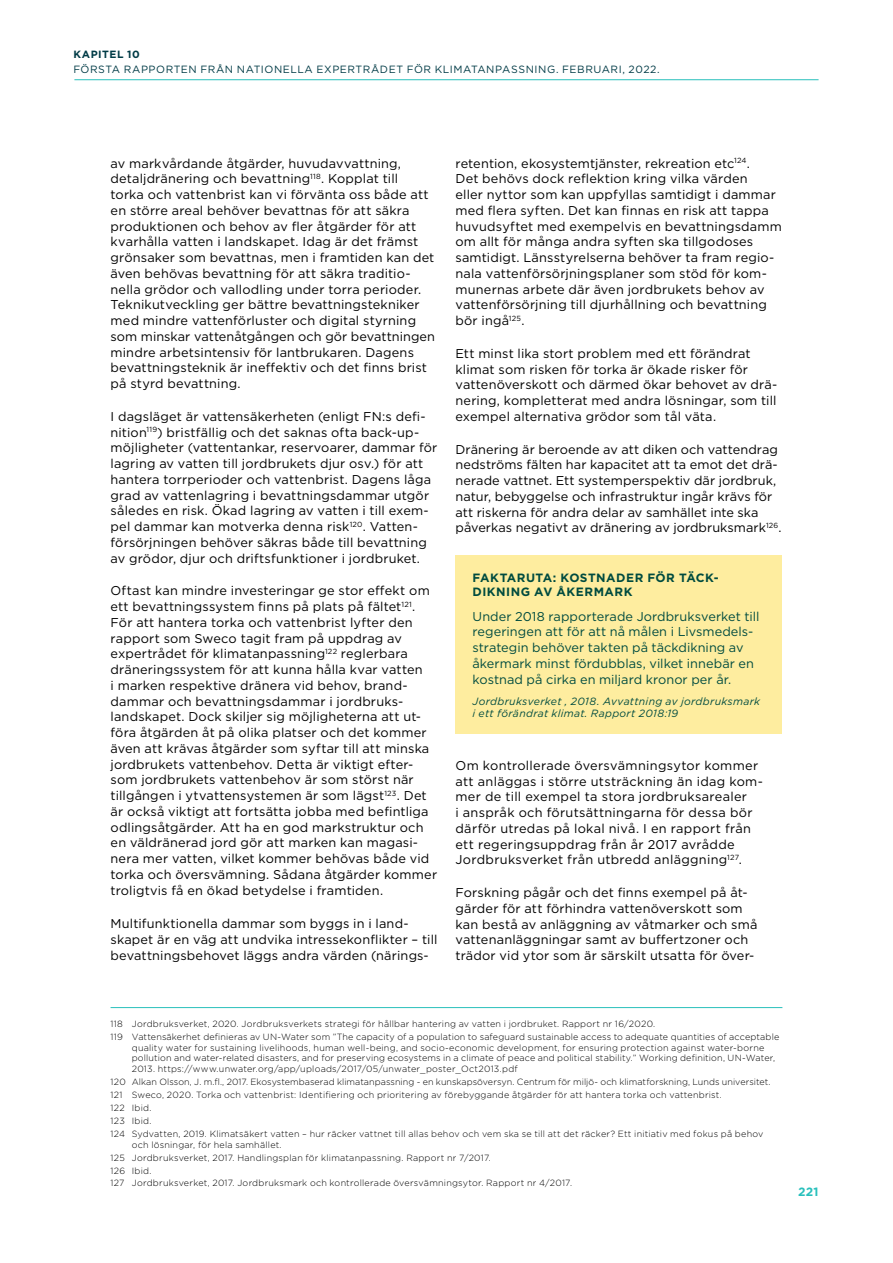
<style>
.page{position:relative;width:893px;height:1263px;background:#fff}
.page>*{position:absolute;margin:0;border:0;box-sizing:border-box;transform-origin:0 0}
.t1{font:12.75px/15.8px "Gotham";letter-spacing:.015em;color:#000}
.t2{font:12.75px/15.8px "Gotham";letter-spacing:.005em;color:#004b3f}
.t3{font:700 12px/14.4px "Gotham";letter-spacing:.04em;color:#004b3f}
.t4{font:700 12px "Gotham";color:#29c0bc}
.t5{font:italic 10.5px/12.6px "Gotham";letter-spacing:.03em;color:#004b3f}
.t6{font:10.5px "Gotham";letter-spacing:.05em;color:#003b46}
.t7{font:700 10.5px "Gotham";letter-spacing:.05em;color:#003b46}
.t8{font:300 9px/12.9px "Gotham";letter-spacing:.02em;color:#000}
</style>
<div class="page">
<hr style="left:74px;top:79px;width:745px;height:1px;background:#29c0bc">
<hr style="left:111px;top:1007px;width:671px;height:1px;background:#29c0bc">
<div style="left:455px;top:555px;width:327px;height:179px;background:#feed9f"></div>
<p class="t7" style="left:73px;top:47px;width:68px">KAPITEL 10</p>
<p class="t6" style="left:73px;top:63px;width:588px">FÖRSTA RAPPORTEN FRÅN NATIONELLA EXPERTRÅDET FÖR KLIMATANPASSNING. FEBRUARI, 2022.</p>
<p class="t1" style="left:111px;top:155px;width:326px">av markvårdande åtgärder, huvudavvattning, detaljdränering och bevattning<sup>118</sup>. Kopplat till<br>torka och vattenbrist kan vi förvänta oss både att en större areal behöver bevattnas för att säkra produktionen och behov av fler åtgärder för att kvarhålla vatten i landskapet. Idag är det främst grönsaker som bevattnas, men i framtiden kan det även behövas bevattning för att säkra traditio&shy;nella grödor och vallodling under torra perioder.<br>Teknikutveckling ger bättre bevattningstekniker med mindre vattenförluster och digital styrning som minskar vattenåtgången och gör bevattningen mindre arbetsintensiv för lantbrukaren. Dagens bevattningsteknik är ineffektiv och det finns brist på styrd bevattning.</p>
<p class="t1" style="left:111px;top:408px;width:328px">I dagsläget är vattensäkerheten (enligt FN:s defi&shy;nition<sup>119</sup>) bristfällig och det saknas ofta back-up-- möjligheter (vattentankar, reservoarer, dammar för lagring av vatten till jordbrukets djur osv.) för att hantera torrperioder och vattenbrist. Dagens låga grad av vattenlagring i bevattningsdammar utgör således en risk. Ökad lagring av vatten i till exem&shy;pel dammar kan motverka denna risk<sup>120</sup>. Vatten&shy;försörjningen behöver säkras både till bevattning av grödor, djur och driftsfunktioner i jordbruket.</p>
<p class="t1" style="left:111px;top:583px;width:328px">Oftast kan mindre investeringar ge stor effekt om ett bevattningssystem finns på plats på fältet<sup>121</sup>.<br>För att hantera torka och vattenbrist lyfter den rapport som Sweco tagit fram på uppdrag av expertrådet för klimatanpassning<sup>122</sup> reglerbara dräneringssystem för att kunna hålla kvar vatten<br>i marken respektive dränera vid behov, brand&shy;dammar och bevattningsdammar i jordbruks&shy;landskapet. Dock skiljer sig möjligheterna att ut&shy;föra åtgärden åt på olika platser och det kommer även att krävas åtgärder som syftar till att minska jordbrukets vattenbehov. Detta är viktigt efter&shy;som jordbrukets vattenbehov är som störst när tillgången i ytvattensystemen är som lägst<sup>123</sup>. Det är också viktigt att fortsätta jobba med befintliga odlingsåtgärder. Att ha en god markstruktur och en väldränerad jord gör att marken kan magasi&shy;nera mer vatten, vilket kommer behövas både vid torka och översvämning. Sådana åtgärder kommer troligtvis få en ökad betydelse i framtiden.</p>
<p class="t1" style="left:111px;top:915px;width:328px">Multifunktionella dammar som byggs in i land&shy;skapet är en väg att undvika intressekonflikter – till bevattningsbehovet läggs andra värden (närings-</p>
<p class="t1" style="left:455px;top:155px;width:328px">retention, ekosystemtjänster, rekreation etc<sup>124</sup>.<br>Det behövs dock reflektion kring vilka värden<br>eller nyttor som kan uppfyllas samtidigt i dammar med flera syften. Det kan finnas en risk att tappa huvudsyftet med exempelvis en bevattningsdamm om allt för många andra syften ska tillgodoses samtidigt. Länsstyrelserna behöver ta fram regio&shy;nala vattenförsörjningsplaner som stöd för kom&shy;munernas arbete där även jordbrukets behov av vattenförsörjning till djurhållning och bevattning bör ingå<sup>125</sup>.</p>
<p class="t1" style="left:455px;top:345px;width:323px">Ett minst lika stort problem med ett förändrat klimat som risken för torka är ökade risker för vattenöverskott och därmed ökar behovet av drä&shy;nering, kompletterat med andra lösningar, som till exempel alternativa grödor som tål väta.</p>
<p class="t1" style="left:455px;top:441px;width:328px">Dränering är beroende av att diken och vattendrag nedströms fälten har kapacitet att ta emot det drä&shy;nerade vattnet. Ett systemperspektiv där jordbruk, natur, bebyggelse och infrastruktur ingår krävs för att riskerna för andra delar av samhället inte ska påverkas negativt av dränering av jordbruksmark<sup>126</sup>.</p>
<p class="t3" style="left:472px;top:570px;width:248px">FAKTARUTA: KOSTNADER FÖR TÄCK-<br>DIKNING AV ÅKERMARK</p>
<p class="t2" style="left:472px;top:608px;width:288px">Under 2018 rapporterade Jordbruksverket till regeringen att för att nå målen i Livsmedels&shy;strategin behöver takten på täckdikning av åkermark minst fördubblas, vilket innebär en kostnad på cirka en miljard kronor per år.</p>
<p class="t5" style="left:472px;top:694px;width:289px">Jordbruksverket , 2018. Avvattning av jordbruksmark i ett förändrat klimat. Rapport 2018:19</p>
<p class="t1" style="left:455px;top:757px;width:309px">Om kontrollerade översvämningsytor kommer att anläggas i större utsträckning än idag kom&shy;mer de till exempel ta stora jordbruksarealer<br>i anspråk och förutsättningarna för dessa bör därför utredas på lokal nivå. I en rapport från ett regeringsuppdrag från år 2017 avrådde Jordbruksverket från utbredd anläggning<sup>127</sup>.</p>
<p class="t1" style="left:455px;top:884px;width:303px">Forskning pågår och det finns exempel på åt&shy;gärder för att förhindra vattenöverskott som kan bestå av anläggning av våtmarker och små vattenanläggningar samt av buffertzoner och trädor vid ytor som är särskilt utsatta för över-</p>
<p class="t8" style="left:111px;top:1017px;width:670px">118 Jordbruksverket, 2020. Jordbruksverkets strategi för hållbar hantering av vatten i jordbruket. Rapport nr 16/2020.<br>119 Vattensäkerhet definieras av UN-Water som ”The capacity of a population to safeguard sustainable access to adequate quantities of acceptable</p>
<p class="t8" style="left:132px;top:1042px;width:645px;line-height:10.8px">quality water for sustaining livelihoods, human well-being, and socio-economic development, for ensuring protection against water-borne pollution and water-related disasters, and for preserving ecosystems in a climate of peace and political stability.” Working definition, UN-Water,<br>2013. https://www.unwater.org/app/uploads/2017/05/unwater_poster_Oct2013.pdf</p>
<p class="t8" style="left:111px;top:1075px;width:661px">120 Alkan Olsson, J. m.fl., 2017. Ekosystembaserad klimatanpassning - en kunskapsöversyn. Centrum för miljö- och klimatforskning, Lunds universitet.<br>121 Sweco, 2020. Torka och vattenbrist: Identifiering och prioritering av förebyggande åtgärder för att hantera torka och vattenbrist.<br>122 Ibid.<br>123 Ibid.<br>124 Sydvatten, 2019. Klimatsäkert vatten – hur räcker vattnet till allas behov och vem ska se till att det räcker? Ett initiativ med fokus på behov</p>
<p class="t8" style="left:111px;top:1138px;width:463px;text-indent:21px">och lösningar, för hela samhället.<br>125 Jordbruksverket, 2017. Handlingsplan för klimatanpassning. Rapport nr 7/2017.<br>126 Ibid.<br>127 Jordbruksverket, 2017. Jordbruksmark och kontrollerade översvämningsytor. Rapport nr 4/2017.</p>
<p class="t4" style="left:798px;top:1184px;width:22px">221</p>
</div>
